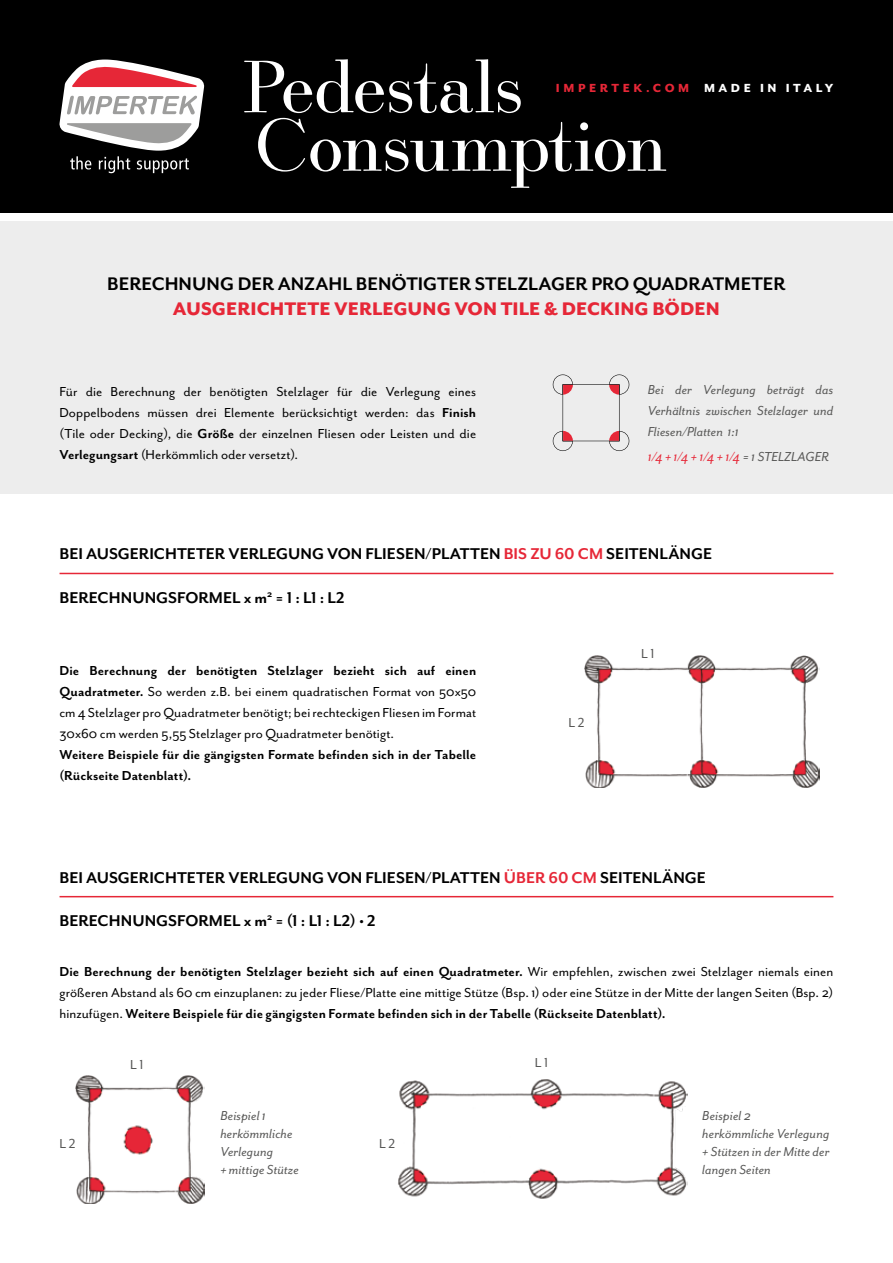
<style>
.page{position:relative;width:893px;height:1263px;background:#fff}
.page>*{position:absolute;margin:0;border:0;box-sizing:border-box;transform-origin:0 0}
.t1{font:72px/58.5px "Ratio Modern";letter-spacing:-.015em;color:#fff}
.t2{font:700 21px "Mr Eaves San OT";color:#000}
.t3{font:800 21px "Mr Eaves San OT";letter-spacing:.005em;color:#e62737}
.t4{font:700 18px "Mr Eaves San OT";color:#000}
.t5{font:15px/21px "Mr Eaves San OT";color:#000;text-align:justify}
.t6{font:italic 15px/18px "Mr Eaves San OT";letter-spacing:.005em;color:#575756}
.t7{font:700 15px/21px "Mr Eaves San OT";letter-spacing:.005em;color:#000}
.t8{font:italic 15px "Mr Eaves San OT";letter-spacing:-.005em;color:#e62737}
.t9{font:15px "Mr Eaves Mod OT";color:#575756}
.t10{font:800 13.5px "Mr Eaves San OT";letter-spacing:.26em;color:#e62737}
.s1{color:#fff}
.s2{font-weight:700}
.s3{color:#575756}
.s4{color:#e62737}
</style>
<div class="page">
<div style="left:0;top:0;width:893px;height:213px;background:#000"></div>
<div style="left:0;top:221px;width:893px;height:272px;background:#ededed"></div>
<hr style="left:60px;top:573px;width:773px;height:1px;background:#e62737">
<hr style="left:60px;top:896px;width:773px;height:1px;background:#e62737">
<svg style="left:60px;top:60px;width:144px;height:113px"></svg>
<svg style="left:553px;top:374px;width:76px;height:77px"></svg>
<img style="left:585px;top:655px;width:235px;height:133px">
<img style="left:76px;top:1075px;width:128px;height:129px">
<img style="left:398px;top:1079px;width:290px;height:120px">
<h1 class="t1" style="left:242px;top:55px;width:427px">Pedestals<br>Consumption</h1>
<p class="t10" style="left:556px;top:81px;width:279px">IMPERTEK.COM <span class="s1">MADE IN ITALY</span></p>
<h2 class="t2" style="left:107px;top:272px;width:680px">BERECHNUNG DER ANZAHL BENÖTIGTER STELZLAGER PRO QUADRATMETER</h2>
<h2 class="t3" style="left:173px;top:297px;width:548px">AUSGERICHTETE VERLEGUNG VON TILE &amp; DECKING BÖDEN</h2>
<p class="t5" style="left:60px;top:381px;width:418px">Für die Berechnung der benötigten Stelzlager für die Verlegung eines Doppelbodens müssen drei Elemente berücksichtigt werden: das <span class="s2">Finish </span>(Tile oder Decking), die <span class="s2">Größe</span> der einzelnen Fliesen oder Leisten und die <span class="s2">Verlegungsart</span> (Herkömmlich oder versetzt).</p>
<p class="t6" style="left:648px;top:379px;width:187px;line-height:21px;text-align:justify">Bei der Verlegung beträgt das Verhältnis zwischen Stelzlager und Fliesen/Platten 1:1</p>
<p class="t8" style="left:648px;top:448px;width:183px">1/4 + 1/4 + 1/4 + 1/4 <span class="s3">= 1 STELZLAGER</span></p>
<p class="t4" style="left:60px;top:544px;width:654px">BEI AUSGERICHTETER VERLEGUNG VON FLIESEN/PLATTEN <span class="s4">BIS ZU 60 CM</span> SEITENLÄNGE</p>
<p class="t4" style="left:60px;top:587px;width:287px">BERECHNUNGSFORMEL x m<sup>2</sup> = 1 : L1 : L2</p>
<p class="t5" style="left:60px;top:660px;width:418px"><span class="s2">Die Berechnung der benötigten Stelzlager bezieht sich auf einen Quadratmeter.</span> So werden z.B. bei einem quadratischen Format von 50x50 cm 4 Stelzlager pro Quadratmeter benötigt; bei rechteckigen Fliesen im Format 30x60 cm werden 5,55 Stelzlager pro Quadratmeter benötigt.</p>
<p class="t7" style="left:60px;top:744px;width:418px">Weitere Beispiele für die gängigsten Formate befinden sich in der Tabelle (Rückseite Datenblatt).</p>
<p class="t9" style="left:569px;top:714px;width:18px">L 2</p>
<p class="t9" style="left:641px;top:646px;width:15px">L 1</p>
<p class="t4" style="left:60px;top:867px;width:648px">BEI AUSGERICHTETER VERLEGUNG VON FLIESEN/PLATTEN <span class="s4">ÜBER 60 CM</span> SEITENLÄNGE</p>
<p class="t4" style="left:60px;top:911px;width:318px">BERECHNUNGSFORMEL x m<sup>2</sup> = (1 : L1 : L2) • 2</p>
<p class="t5" style="left:60px;top:961px;width:775px"><span class="s2">Die Berechnung der benötigten Stelzlager bezieht sich auf einen Quadratmeter.</span> Wir empfehlen, zwischen zwei Stelzlager niemals einen größeren Abstand als 60 cm einzuplanen: zu jeder Fliese/Platte eine mittige Stütze (Bsp. 1) oder eine Stütze in der Mitte der langen Seiten (Bsp. 2) hinzufügen. <span class="s2">Weitere Beispiele für die gängigsten Formate befinden sich in der Tabelle (Rückseite Datenblatt).</span></p>
<p class="t9" style="left:130px;top:1056px;width:15px">L 1</p>
<p class="t9" style="left:535px;top:1054px;width:15px">L 1</p>
<p class="t6" style="left:220px;top:1106px;width:80px">Beispiel 1 herkömmliche<br>Verlegung<br>+ mittige Stütze</p>
<p class="t6" style="left:702px;top:1106px;width:129px">Beispiel 2<br>herkömmliche Verlegung + Stützen in der Mitte der langen Seiten</p>
<p class="t9" style="left:60px;top:1135px;width:18px">L 2</p>
<p class="t9" style="left:379px;top:1135px;width:18px">L 2</p>
</div>
